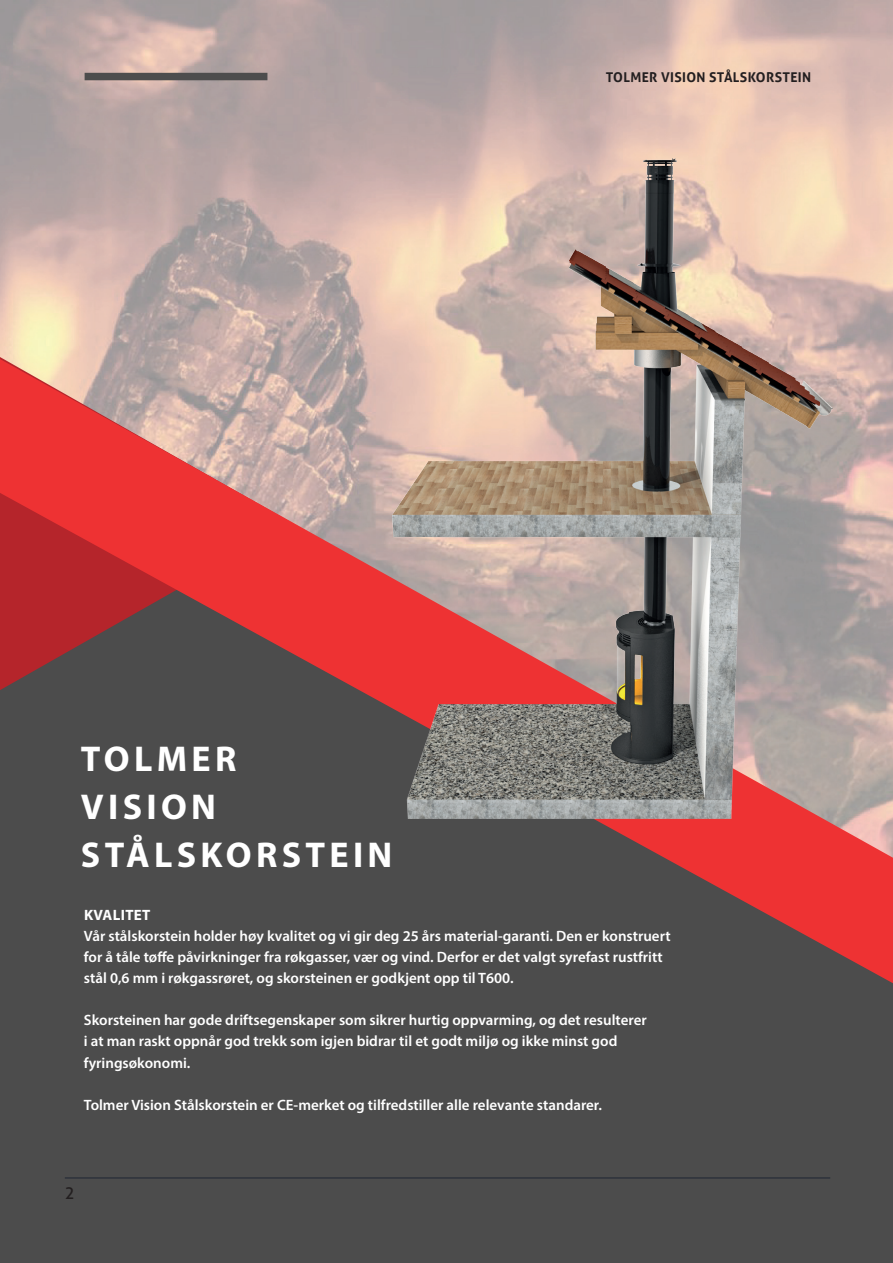
<style>
.page{position:relative;width:893px;height:1263px;background:#fff}
.page>*{position:absolute;margin:0;border:0;box-sizing:border-box;transform-origin:0 0}
.t1{font:700 36px/48px "Myriad Pro";letter-spacing:.12em;color:#fff}
.t2{font:16.5px "Aller";color:#231f20}
.t3{font:600 15px/21px "Myriad Pro";color:#fff}
.t4{font:700 15px "Myriad Pro";letter-spacing:.02em;color:#fff}
.t5{font:700 13.5px "Aller";letter-spacing:.025em;color:#231f20}
</style>
<div class="page">
<img style="left:0;top:0;width:893px;height:359px">
<div style="left:0;top:983px;width:893px;height:280px;background:#4c4c4c"></div>
<svg style="left:0;top:359px;width:893px;height:624px;background:#8b5857"></svg>
<img style="left:392px;top:158px;width:440px;height:660px">
<hr style="left:65px;top:1177px;width:765px;height:2px;background:#2d323b">
<div style="left:85px;top:73px;width:182px;height:7px;background:#4d4d4d"></div>
<p class="t5" style="left:606px;top:69px;width:207px">TOLMER VISION STÅLSKORSTEIN</p>
<h1 class="t1" style="left:81px;top:734px;width:313px">TOLMER<br>VISION<br>STÅLSKORSTEIN</h1>
<p class="t4" style="left:84px;top:906px;width:68px">KVALITET</p>
<p class="t3" style="left:84px;top:925px;width:588px">Vår stålskorstein holder høy kvalitet og vi gir deg 25 års material-garanti. Den er konstruert for å tåle tøffe påvirkninger fra røkgasser, vær og vind. Derfor er det valgt syrefast rustfritt stål 0,6 mm i røkgassrøret, og skorsteinen er godkjent opp til T600.</p>
<p class="t3" style="left:84px;top:1009px;width:564px">Skorsteinen har gode driftsegenskaper som sikrer hurtig oppvarming, og det resulterer i at man raskt oppnår god trekk som igjen bidrar til et godt miljø og ikke minst god fyringsøkonomi.</p>
<p class="t3" style="left:84px;top:1093px;width:519px">Tolmer Vision Stålskorstein er CE-merket og tilfredstiller alle relevante standarer.</p>
<p class="t2" style="left:65px;top:1183px;width:11px">2</p>
</div>
